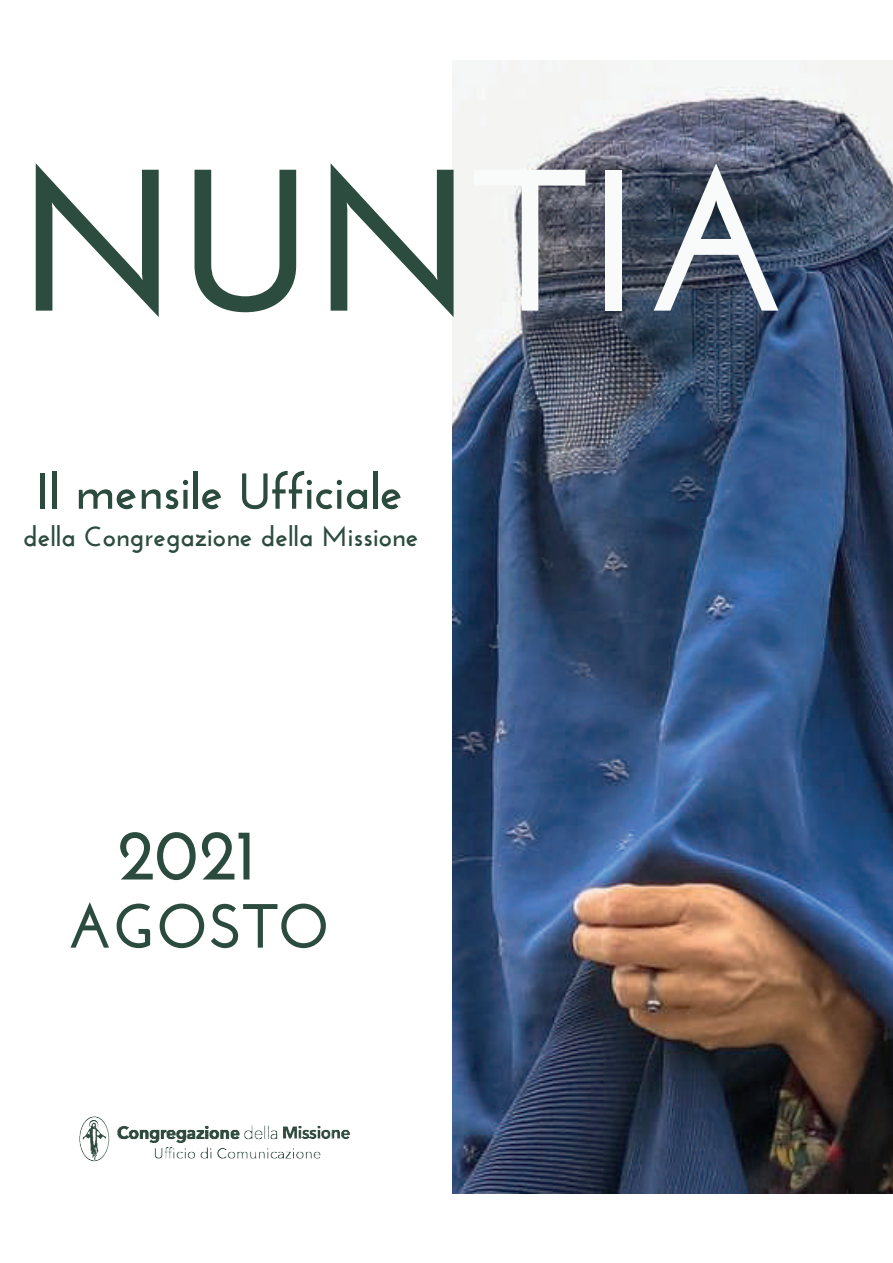
<style>
.page{position:relative;width:893px;height:1263px;background:#fff}
.page>*{position:absolute;margin:0;border:0;box-sizing:border-box;transform-origin:0 0}
.t1{font:700 201.3px "Josefin Sans";color:#2c4c3f}
.t2{font:700 72px "Josefin Sans";color:#2c4b3f}
.t3{font:700 62.25px "Josefin Sans";color:#2c4b3f}
.t4{font:700 50.4px "Josefin Sans";color:#2c4b3f}
.t5{font:700 27.9px "Josefin Sans";color:#2c4b3f}
.s1{color:#f8fbf9}
</style>
<div class="page">
<img style="left:452px;top:60px;width:441px;height:1133px">
<img style="left:79px;top:1116px;width:271px;height:46px">
<h1 class="t1" style="left:16px;top:123px;width:776px">NUN<span class="s1">TIA</span></h1>
<h3 class="t4" style="left:36px;top:462px;width:368px">Il mensile Ufficiale</h3>
<p class="t5" style="left:23px;top:520px;width:397px">della Congregazione della Missione</p>
<h2 class="t2" style="left:117px;top:812px;width:140px">2021</h2>
<h3 class="t3" style="left:67px;top:889px;width:265px">AGOSTO</h3>
</div>
